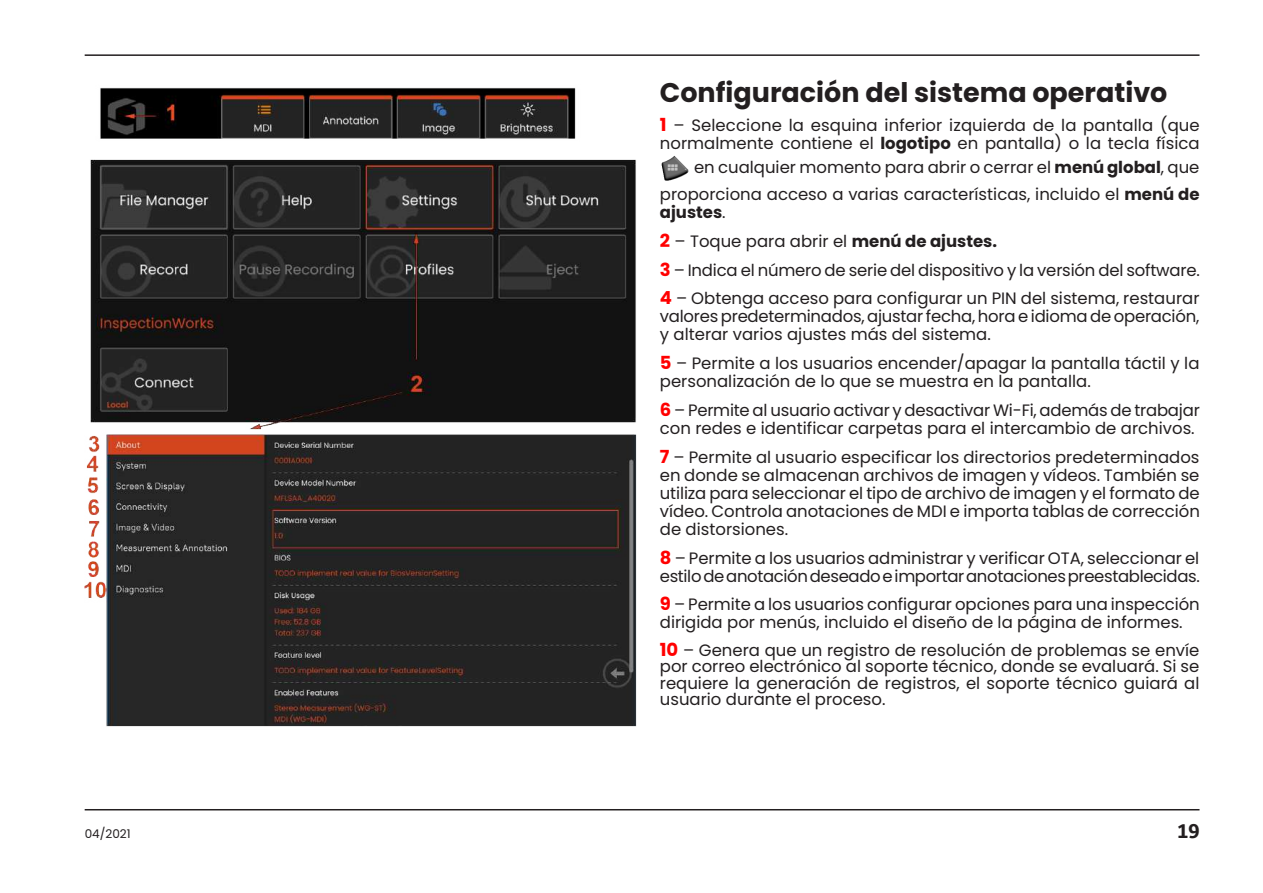
<style>
.page{position:relative;width:1263px;height:893px;background:#fff}
.page>*{position:absolute;margin:0;border:0;box-sizing:border-box;transform-origin:0 0}
.t1{font:700 27px "Poppins";color:#231f20}
.t2{font:700 21px "GE Inspira Sans";color:#231f20}
.t3{font:16.5px/18px "Poppins";color:#231f20}
.t4{font:16.5px/18px "Poppins";letter-spacing:-.02em;color:#231f20}
.t5{font:12px "Poppins";color:#231f20}
.s1{font-weight:700;font-size:18px;color:#f00}
.s2{font-weight:700}
</style>
<div class="page">
<hr style="left:85px;top:54px;width:1114px;height:2px;background:#231f20">
<hr style="left:85px;top:809px;width:1114px;height:1px;background:#231f20">
<img style="left:662px;top:156px;width:27px;height:25px">
<img style="left:85px;top:88px;width:551px;height:639px">
<h1 class="t1" style="left:660px;top:77px;width:509px">Configuración del sistema operativo</h1>
<p class="t3" style="left:660px;top:116px;width:541px"><span class="s1">1</span> – Seleccione la esquina inferior izquierda de la pantalla (que normalmente contiene el <span class="s2">logotipo</span> en pantalla) o la tecla física</p>
<p class="t3" style="left:660px;top:154px;width:541px;line-height:27px;text-align:right">en cualquier momento para abrir o cerrar el <span class="s2">menú global</span>, que proporciona acceso a varias características, incluido el <span class="s2">menú de</span></p>
<p class="t3" style="left:660px;top:198px;width:541px;line-height:28.8px"><span class="s2">ajustes</span>.<br><span class="s1">2</span> – Toque para abrir el <span class="s2">menú de ajustes.<br></span><span class="s1">3</span> – Indica el número de serie del dispositivo y la versión del software.<br><span class="s1">4</span> – Obtenga acceso para configurar un PIN del sistema, restaurar</p>
<p class="t3" style="left:660px;top:308px;width:541px">valores predeterminados, ajustar fecha, hora e idioma de operación, y alterar varios ajustes más del sistema.</p>
<p class="t3" style="left:660px;top:355px;width:541px"><span class="s1">5</span> – Permite a los usuarios encender/apagar la pantalla táctil y la personalización de lo que se muestra en la pantalla.</p>
<p class="t3" style="left:660px;top:401px;width:541px"><span class="s1">6</span> – Permite al usuario activar y desactivar Wi-Fi, además de trabajar con redes e identificar carpetas para el intercambio de archivos.</p>
<p class="t3" style="left:660px;top:448px;width:541px;text-align:justify"><span class="s1">7</span> – Permite al usuario especificar los directorios predeterminados en donde se almacenan archivos de imagen y vídeos. También se utiliza para seleccionar el tipo de archivo de imagen y el formato de vídeo. Controla anotaciones de MDI e importa tablas de corrección de distorsiones.</p>
<p class="t4" style="left:660px;top:549px;width:541px"><span class="s1">8</span> – Permite a los usuarios administrar y verificar OTA, seleccionar el estilo de anotación deseado e importar anotaciones preestablecidas.</p>
<p class="t3" style="left:660px;top:596px;width:541px"><span class="s1">9</span> – Permite a los usuarios configurar opciones para una inspección dirigida por menús, incluido el diseño de la página de informes.</p>
<p class="t3" style="left:660px;top:642px;width:541px;line-height:16.5px;text-align:justify"><span class="s1">10</span> – Genera que un registro de resolución de problemas se envíe por correo electrónico al soporte técnico, donde se evaluará. Si se requiere la generación de registros, el soporte técnico guiará al usuario durante el proceso.</p>
<p class="t5" style="left:85px;top:826px;width:47px">04/2021</p>
<p class="t2" style="left:1177px;top:818px;width:24px">19</p>
</div>
